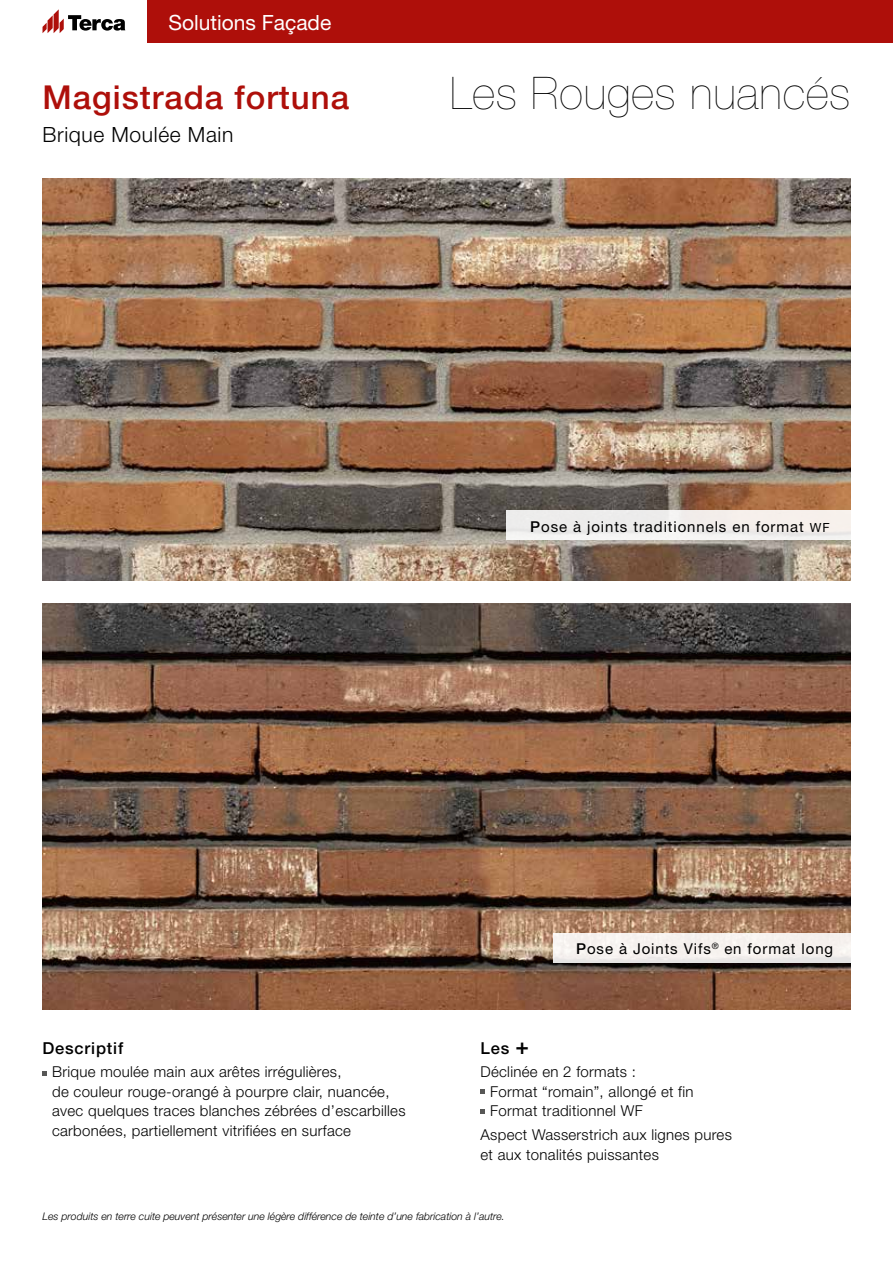
<style>
.page{position:relative;width:893px;height:1263px;background:#fff}
.page>*{position:absolute;margin:0;border:0;box-sizing:border-box;transform-origin:0 0}
.t1{font:200 45px "Helvetica Neue LT Std";letter-spacing:.02em;color:#000}
.t2{font:500 33px "Helvetica Neue LT Std";letter-spacing:.03em;color:#ae0f0a}
.t3{font:300 21px "Helvetica Neue LT Std";letter-spacing:.03em;color:#000}
.t4{font:21px "Helvetica Neue LT Std";color:#fff}
.t5{font:500 16.5px "Helvetica Neue LT Std";letter-spacing:.05em;color:#000}
.t6{font:300 15px/19.5px "Helvetica Neue LT Std";letter-spacing:.02em;color:#000}
.t7{font:15px "Helvetica Neue LT Std";letter-spacing:.06em;color:#000}
.t8{font:italic 300 10.5px "Helvetica Neue LT Std";color:#000}
.s1{font-weight:500}
.s2{font-size:12.6px}
.s3{font-size:22.5px}
</style>
<div class="page">
<div style="left:147px;top:0;width:746px;height:43px;background:#ae0f0a"></div>
<svg style="left:43px;top:9px;width:82px;height:24px"></svg>
<img style="left:43px;top:179px;width:807px;height:401px">
<img style="left:43px;top:604px;width:807px;height:406px">
<div style="left:507px;top:510px;width:346px;height:30px;background:#f1eeec"></div>
<div style="left:553px;top:933px;width:300px;height:30px;background:linear-gradient(to bottom,#faf5f2,#eeebea)"></div>
<svg style="left:43px;top:1071px;width:4px;height:5px"></svg>
<svg style="left:480px;top:1089px;width:5px;height:5px"></svg>
<svg style="left:480px;top:1109px;width:5px;height:4px"></svg>
<h3 class="t4" style="left:168px;top:10px;width:164px">Solutions Façade</h3>
<h2 class="t2" style="left:43px;top:77px;width:308px">Magistrada fortuna</h2>
<h3 class="t3" style="left:43px;top:121px;width:192px">Brique Moulée Main</h3>
<h1 class="t1" style="left:450px;top:67px;width:402px">Les Rouges nuancés</h1>
<p class="t7" style="left:530px;top:517px;width:301px"><span class="s1">P</span>ose à joints traditionnels en format <span class="s2">wf</span></p>
<p class="t5" style="left:43px;top:1038px;width:82px">Descriptif</p>
<p class="t6" style="left:52px;top:1062px;width:355px">Brique moulée main aux arêtes irrégulières,<br>de couleur rouge-orangé à pourpre clair, nuancée, avec quelques traces blanches zébrées d’escarbilles carbonées, partiellement vitrifiées en surface</p>
<p class="t7" style="left:576px;top:939px;width:259px"><span class="s1">P</span>ose à Joints Vifs<sup>®</sup> en format long</p>
<p class="t5" style="left:480px;top:1038px;width:50px">Les <span class="s3">+</span></p>
<p class="t6" style="left:490px;top:1062px;width:205px;text-indent:-10px">Déclinée en 2 formats :<br>Format “romain”, allongé et fin<br>Format traditionnel WF</p>
<p class="t6" style="left:480px;top:1125px;width:253px">Aspect Wasserstrich aux lignes pures et aux tonalités puissantes</p>
<p class="t8" style="left:43px;top:1210px;width:464px">Les produits en terre cuite peuvent présenter une légère différence de teinte d’une fabrication à l’autre.</p>
</div>
